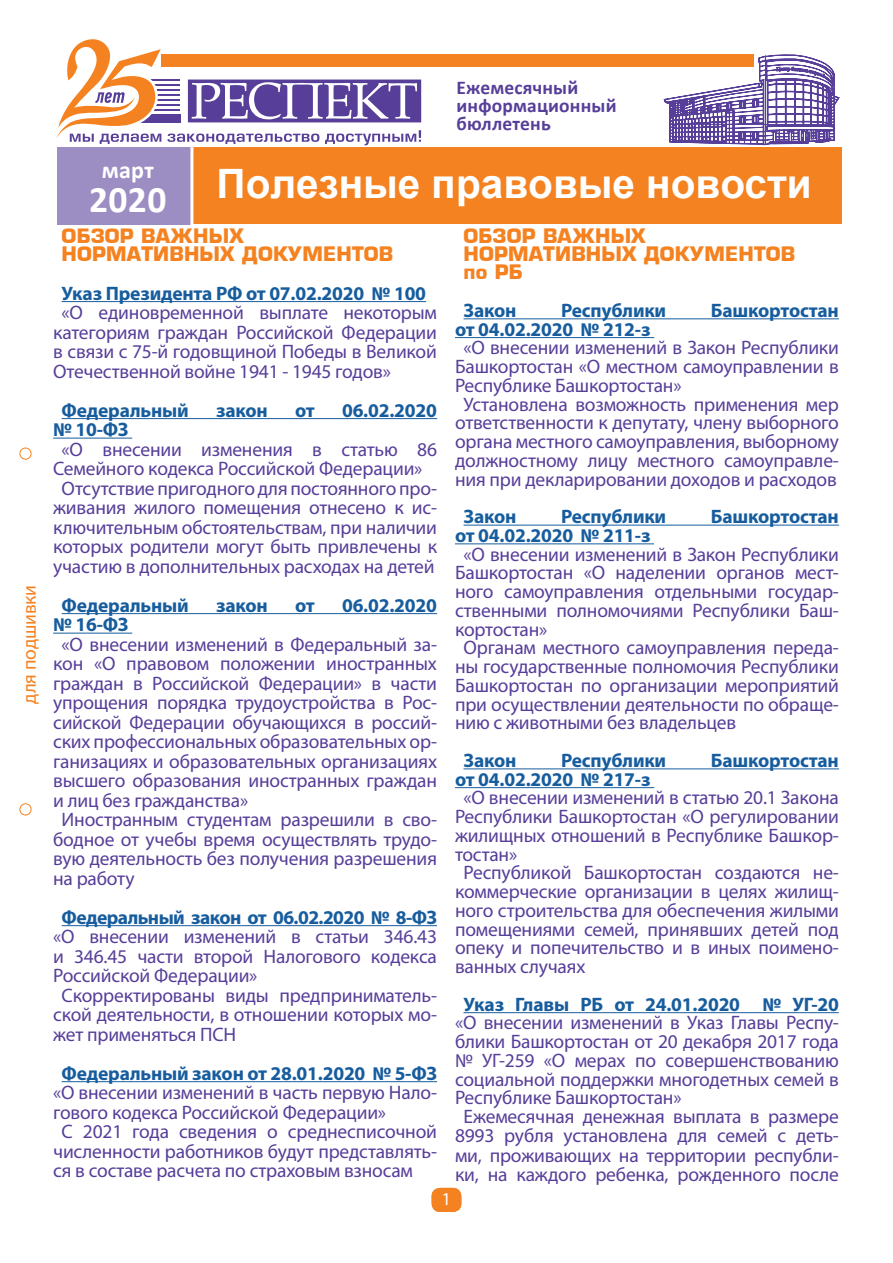
<style>
.page{position:relative;width:893px;height:1263px;background:#fff}
.page>*{position:absolute;margin:0;border:0;box-sizing:border-box;transform-origin:0 0}
.t1{font:700 40.5px "Arial";color:#fff}
.zagol{font:700 37.5px "Calibri";color:#fff}
.zagol-2{font:700 24px "Calibri";color:#fff}
.osnova{font:19.5px/19.5px "Myriad Pro";letter-spacing:-.01em;color:#573e99;text-align:justify}
.osnova-2{font:700 19.5px "Myriad Pro";letter-spacing:-.01em;color:#175d9e}
.zagol-3{font:700 19.5px "Europe";letter-spacing:.01em;color:#f58220}
.zagol-4{font:700 19.5px "Calibri";letter-spacing:.01em;color:#573e99}
.osnova-3{font:19.5px "Myriad Pro";letter-spacing:-.01em;color:#f58220}
.t2{font:18px "Myriad Pro";color:#fff}
.s1{font-weight:700;color:#175d9e}
</style>
<div class="page">
<div style="left:432px;top:1188px;width:29px;height:24px;background:#f58220;border-radius:9px"></div>
<hr style="left:62px;top:301px;width:364px;height:1px;background:#175d9e">
<hr style="left:62px;top:418px;width:375px;height:1px;background:#175d9e">
<hr style="left:53px;top:438px;width:79px;height:1px;background:#175d9e">
<hr style="left:62px;top:613px;width:375px;height:1px;background:#175d9e">
<hr style="left:53px;top:633px;width:79px;height:1px;background:#175d9e">
<hr style="left:62px;top:925px;width:375px;height:1px;background:#175d9e">
<hr style="left:62px;top:1081px;width:375px;height:1px;background:#175d9e">
<hr style="left:463px;top:318px;width:376px;height:1px;background:#175d9e">
<hr style="left:455px;top:337px;width:199px;height:1px;background:#175d9e">
<hr style="left:463px;top:525px;width:376px;height:1px;background:#175d9e">
<hr style="left:455px;top:543px;width:199px;height:1px;background:#175d9e">
<hr style="left:463px;top:768px;width:376px;height:1px;background:#175d9e">
<hr style="left:455px;top:787px;width:199px;height:1px;background:#175d9e">
<hr style="left:463px;top:1012px;width:376px;height:1px;background:#175d9e">
<div style="left:20px;top:448px;width:11px;height:11px;border:1px solid #f58220;border-radius:50%"></div>
<div style="left:20px;top:804px;width:11px;height:11px;border:1px solid #f58220;border-radius:50%"></div>
<svg style="left:664px;top:54px;width:175px;height:91px"></svg>
<div style="left:57px;top:147px;width:784px;height:77px;background:#f58220"></div>
<div style="left:162px;top:54px;width:592px;height:13px;background:#f58220"></div>
<svg style="left:56px;top:39px;width:365px;height:186px"></svg>
<p class="osnova-3" style="left:17px;top:704px;width:120px;rotate:-90deg">для подшивки</p>
<p class="zagol-2" style="left:102px;top:154px;width:53px">март</p>
<p class="zagol" style="left:89px;top:176px;width:79px">2020</p>
<p class="zagol-4" style="left:456px;top:75px;width:123px">Ежемесячный</p>
<p class="zagol-4" style="left:456px;top:93px;width:161px">информационный</p>
<p class="zagol-4" style="left:456px;top:111px;width:96px">бюллетень</p>
<p class="t1" style="left:217px;top:157px;width:597px">Полезные правовые новости</p>
<p class="zagol-3" style="left:62px;top:224px;width:184px">ОБЗОР ВАЖНЫХ</p>
<p class="zagol-3" style="left:62px;top:242px;width:333px">НОРМАТИВНЫХ ДОКУМЕНТОВ</p>
<p class="osnova-2" style="left:62px;top:280px;width:366px">Указ Президента РФ от 07.02.2020 № 100</p>
<p class="osnova" style="left:53px;top:303px;width:385px;text-indent:9px">«О единовременной выплате некоторым категориям граждан Российской Федерации в связи с 75-й годовщиной Победы в Великой Отечественной войне 1941 - 1945 годов»</p>
<p class="osnova-2" style="left:62px;top:397px;width:129px">Федеральный</p>
<p class="osnova-2" style="left:216px;top:397px;width:53px">закон</p>
<p class="osnova-2" style="left:295px;top:397px;width:21px">от</p>
<p class="osnova-2" style="left:342px;top:397px;width:96px">06.02.2020</p>
<p class="osnova-2" style="left:53px;top:417px;width:77px">№ 10-ФЗ</p>
<p class="osnova" style="left:53px;top:439px;width:385px;text-indent:9px">«О внесении изменения в статью 86<br>Семейного кодекса Российской Федерации»</p>
<p class="osnova" style="left:53px;top:478px;width:385px;text-align:center">Отсутствие пригодного для постоянного про&shy;живания жилого помещения отнесено к ис&shy;ключительным обстоятельствам, при наличии которых родители могут быть привлечены к участию в дополнительных расходах на детей</p>
<p class="osnova-2" style="left:62px;top:592px;width:129px">Федеральный</p>
<p class="osnova-2" style="left:216px;top:592px;width:53px">закон</p>
<p class="osnova-2" style="left:295px;top:592px;width:21px">от</p>
<p class="osnova-2" style="left:342px;top:592px;width:96px">06.02.2020</p>
<p class="osnova-2" style="left:53px;top:612px;width:77px">№ 16-ФЗ</p>
<p class="osnova" style="left:53px;top:634px;width:385px;text-indent:9px">«О внесении изменений в Федеральный за&shy;кон «О правовом положении иностранных граждан в Российской Федерации» в части упрощения порядка трудоустройства в Рос&shy;сийской Федерации обучающихся в россий&shy;ских профессиональных образовательных ор&shy;ганизациях и образовательных организациях высшего образования иностранных граждан и лиц без гражданства»</p>
<p class="osnova" style="left:53px;top:810px;width:385px;text-indent:9px">Иностранным студентам разрешили в сво&shy;бодное от учебы время осуществлять трудо&shy;вую деятельность без получения разрешения на работу</p>
<p class="osnova" style="left:53px;top:907px;width:385px;text-indent:9px"><span class="s1">Федеральный закон от 06.02.2020 № 8-ФЗ </span>«О внесении изменений в статьи 346.43 и 346.45 части второй Налогового кодекса Российской Федерации»</p>
<p class="osnova" style="left:53px;top:985px;width:385px;text-indent:9px">Скорректированы виды предприниматель&shy;ской деятельности, в отношении которых мо&shy;жет применяться ПСН</p>
<p class="osnova" style="left:53px;top:1063px;width:385px;text-indent:9px"><span class="s1">Федеральный закон от 28.01.2020 № 5-ФЗ </span>«О внесении изменений в часть первую Нало&shy;гового кодекса Российской Федерации»</p>
<p class="osnova" style="left:53px;top:1122px;width:385px;text-indent:9px">С 2021 года сведения о среднесписочной численности работников будут представлять&shy;ся в составе расчета по страховым взносам</p>
<p class="zagol-3" style="left:463px;top:224px;width:184px">ОБЗОР ВАЖНЫХ</p>
<p class="zagol-3" style="left:463px;top:242px;width:333px">НОРМАТИВНЫХ ДОКУМЕНТОВ</p>
<p class="zagol-3" style="left:463px;top:260px;width:61px">по РБ</p>
<p class="osnova-2" style="left:463px;top:298px;width:54px">Закон</p>
<p class="osnova-2" style="left:561px;top:298px;width:107px">Республики</p>
<p class="osnova-2" style="left:711px;top:298px;width:129px">Башкортостан</p>
<p class="osnova-2" style="left:455px;top:316px;width:197px">от 04.02.2020 № 212-з</p>
<p class="osnova" style="left:455px;top:338px;width:385px;line-height:18.8px;text-indent:9px">«О внесении изменений в Закон Республики Башкортостан «О местном самоуправлении в Республике Башкортостан»</p>
<p class="osnova" style="left:455px;top:394px;width:385px;line-height:18.8px;text-align:center">Установлена возможность применения мер ответственности к депутату, члену выборного органа местного самоуправления, выборному должностному лицу местного самоуправле&shy;ния при декларировании доходов и расходов</p>
<p class="osnova-2" style="left:463px;top:504px;width:54px">Закон</p>
<p class="osnova-2" style="left:561px;top:504px;width:107px">Республики</p>
<p class="osnova-2" style="left:711px;top:504px;width:129px">Башкортостан</p>
<p class="osnova-2" style="left:455px;top:523px;width:197px">от 04.02.2020 № 211-з</p>
<p class="osnova" style="left:455px;top:544px;width:385px;line-height:18.8px;text-indent:9px">«О внесении изменений в Закон Республики Башкортостан «О наделении органов мест&shy;ного самоуправления отдельными государ&shy;ственными полномочиями Республики Баш&shy;кортостан»</p>
<p class="osnova" style="left:455px;top:638px;width:385px;line-height:18.8px;text-indent:9px">Органам местного самоуправления переда&shy;ны государственные полномочия Республики Башкортостан по организации мероприятий при осуществлении деятельности по обраще&shy;нию с животными без владельцев</p>
<p class="osnova-2" style="left:463px;top:748px;width:54px">Закон</p>
<p class="osnova-2" style="left:561px;top:748px;width:107px">Республики</p>
<p class="osnova-2" style="left:711px;top:748px;width:129px">Башкортостан</p>
<p class="osnova-2" style="left:455px;top:766px;width:197px">от 04.02.2020 № 217-з</p>
<p class="osnova" style="left:455px;top:788px;width:385px;line-height:18.8px;text-indent:9px">«О внесении изменений в статью 20.1 Закона Республики Башкортостан «О регулировании жилищных отношений в Республике Башкор&shy;тостан»</p>
<p class="osnova" style="left:455px;top:863px;width:385px;line-height:18.8px;text-indent:9px">Республикой Башкортостан создаются не&shy;коммерческие организации в целях жилищ&shy;ного строительства для обеспечения жилыми помещениями семей, принявших детей под опеку и попечительство и в иных поимено&shy;ванных случаях</p>
<p class="osnova" style="left:455px;top:994px;width:385px;line-height:18.8px;text-indent:9px"><span class="s1">Указ Главы РБ от 24.01.2020 № УГ-20 </span>«О внесении изменений в Указ Главы Респу&shy;блики Башкортостан от 20 декабря 2017 года № УГ-259 «О мерах по совершенствованию социальной поддержки многодетных семей в Республике Башкортостан»</p>
<p class="osnova" style="left:455px;top:1107px;width:385px;text-align:center">Ежемесячная денежная выплата в размере 8993 рубля установлена для семей с деть&shy;ми, проживающих на территории республи&shy;ки, на каждого ребенка, рожденного после</p>
<p class="t2" style="left:442px;top:1188px;width:11px">5</p>
<p class="t2" style="left:442px;top:1188px;width:11px">1</p>
</div>
